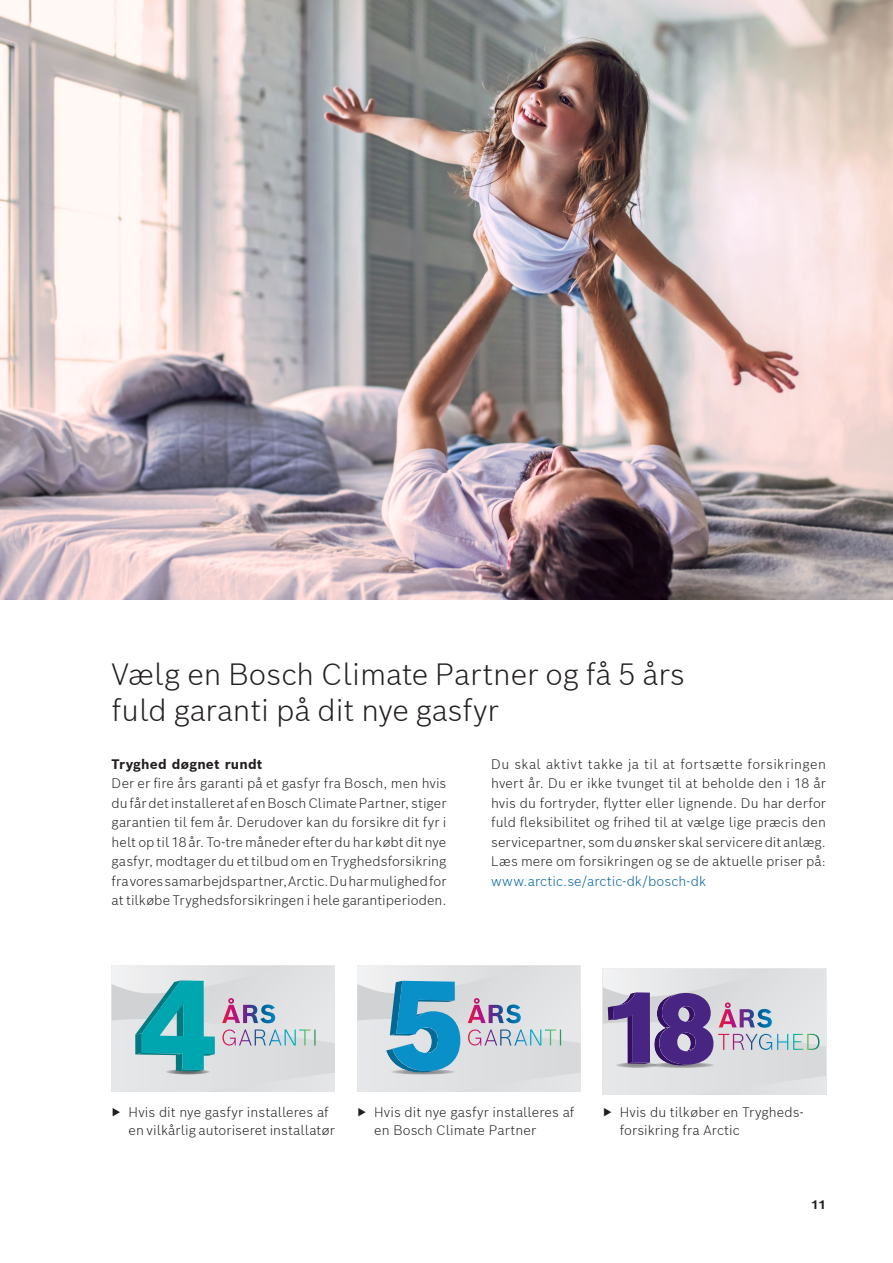
<style>
.page{position:relative;width:893px;height:1263px;background:#fff}
.page>*{position:absolute;margin:0;border:0;box-sizing:border-box;transform-origin:0 0}
.t1{font:300 30px "Bosch Sans";color:#231f20}
.t2{font:300 13.5px/19.5px "Bosch Sans";letter-spacing:.005em;color:#231f20}
.t3{font:700 13.5px "Bosch Sans";letter-spacing:.015em;color:#231f20}
.t4{font:700 12px "Bosch Sans";color:#231f20}
.s1{color:#006299}
</style>
<div class="page">
<img style="left:0;top:0;width:893px;height:600px">
<svg style="left:357px;top:965px;width:223px;height:127px;background:#b8cdd9"></svg>
<svg style="left:112px;top:965px;width:223px;height:127px;background:#b7d1d6"></svg>
<svg style="left:603px;top:968px;width:223px;height:127px;background:#c0bacd"></svg>
<p class="t1" style="left:112px;top:654px;width:575px">Vælg en Bosch Climate Partner og få 5 års</p>
<p class="t1" style="left:112px;top:690px;width:389px">fuld garanti på dit nye gasfyr</p>
<p class="t3" style="left:112px;top:755px;width:152px">Tryghed døgnet rundt</p>
<p class="t2" style="left:112px;top:773px;width:336px;text-align:justify">Der er fire års garanti på et gasfyr fra Bosch, men hvis du får det installeret af en Bosch Climate Partner, stiger garantien til fem år. Derudover kan du forsikre dit fyr i helt op til 18 år. To-tre måneder efter du har købt dit nye gasfyr, modtager du et tilbud om en Tryghedsforsikring fra vores samarbejdspartner, Arctic. Du har mulighed for at tilkøbe Tryghedsforsikringen i hele garantiperioden.</p>
<p class="t2" style="left:491px;top:753px;width:336px;text-align:justify">Du skal aktivt takke ja til at fortsætte forsikringen hvert år. Du er ikke tvunget til at beholde den i 18 år hvis du fortryder, flytter eller lignende. Du har derfor fuld fleksibilitet og frihed til at vælge lige præcis den servicepartner, som du ønsker skal servicere dit anlæg.<br>Læs mere om forsikringen og se de aktuelle priser på: <span class="s1">www.arctic.se/arctic-dk/bosch-dk</span></p>
<p class="t2" style="left:129px;top:1103px;width:208px;line-height:18px;text-indent:-17px">▶ Hvis dit nye gasfyr installeres af en vilkårlig autoriseret installatør</p>
<p class="t2" style="left:374px;top:1103px;width:202px;line-height:18px;text-indent:-17px">▶ Hvis dit nye gasfyr installeres af en Bosch Climate Partner</p>
<p class="t2" style="left:620px;top:1103px;width:185px;line-height:18px;text-indent:-17px">▶ Hvis du tilkøber en Trygheds&shy;forsikring fra Arctic</p>
<p class="t4" style="left:811px;top:1197px;width:16px">11</p>
</div>
